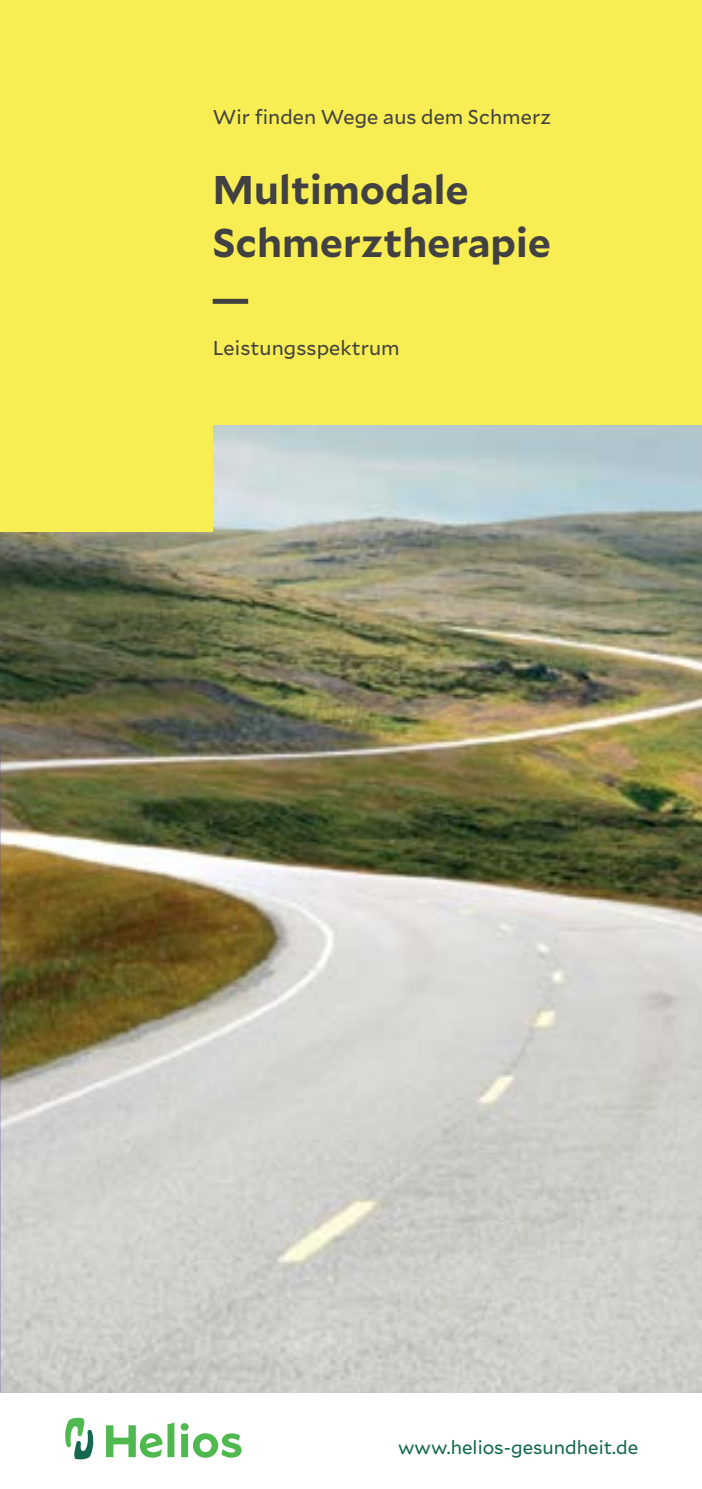
<style>
.page{position:relative;width:702px;height:1489px;background:#fff}
.page>*{position:absolute;margin:0;border:0;box-sizing:border-box;transform-origin:0 0}
.t1{font:700 40px/53.2px "Mallory";letter-spacing:.005em;color:#414042}
.t2{font:20px "Mallory";letter-spacing:.005em;color:#414042}
.t3{font:18.75px "Mallory";color:#13684d}
</style>
<div class="page">
<img style="left:0;top:424px;width:702px;height:969px">
<div style="left:0;top:0;width:702px;height:424px;background:#f8ee53"></div>
<div style="left:0;top:317px;width:213px;height:214px;background:#f8ee53"></div>
<div style="left:213px;top:299px;width:35px;height:5px;background:#414042"></div>
<svg style="left:181px;top:1423px;width:60px;height:34px"></svg>
<svg style="left:106px;top:1422px;width:68px;height:35px"></svg>
<svg style="left:65px;top:1417px;width:28px;height:42px"></svg>
<p class="t2" style="left:213px;top:103px;width:340px">Wir finden Wege aus dem Schmerz</p>
<h1 class="t1" style="left:213px;top:160px;width:340px">Multimodale<br>Schmerztherapie</h1>
<p class="t2" style="left:213px;top:333px;width:188px">Leistungsspektrum</p>
<p class="t3" style="left:398px;top:1433px;width:241px">www.helios-gesundheit.de</p>
</div>
